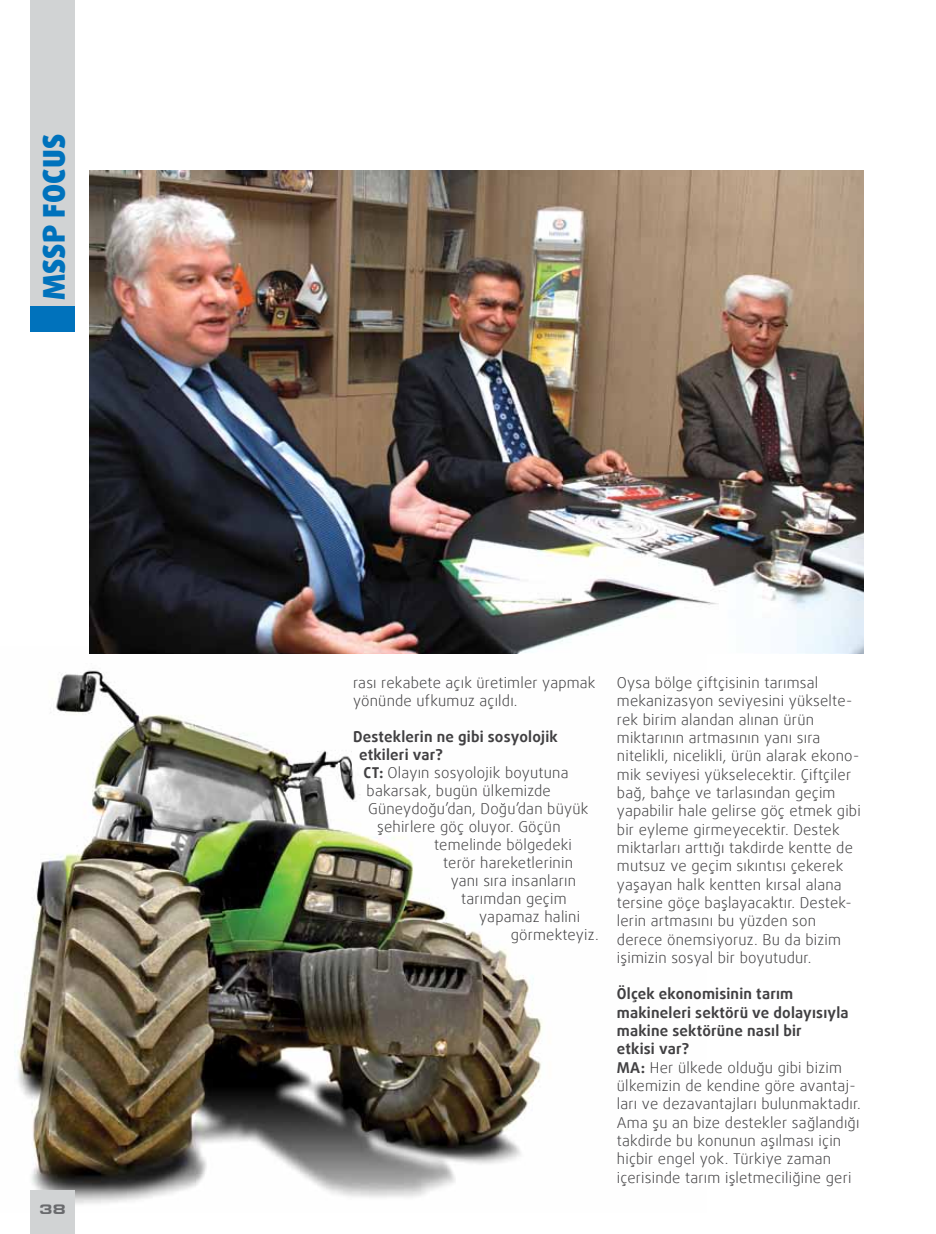
<style>
.page{position:relative;width:936px;height:1234px;background:#fff}
.page>*{position:absolute;margin:0;border:0;box-sizing:border-box;transform-origin:0 0}
.t1{font:900 30px "Daxline Pro";letter-spacing:.01em;color:#0072bc}
.t2{font:300 15px/18.3px "Daxline Pro";letter-spacing:.015em;color:#414042}
.t3{font:700 15px "Daxline Pro";letter-spacing:.015em;color:#414042}
.t4{font:14.25px "Eurostil Ext T Black";color:#696a6d}
.s1{font-weight:700}
</style>
<div class="page">
<img style="left:14px;top:653px;width:529px;height:551px">
<div style="left:30px;top:0;width:45px;height:306px;background:#d1d3d4"></div>
<div style="left:30px;top:306px;width:45px;height:26px;background:#0072bc"></div>
<img style="left:89px;top:170px;width:774px;height:483px">
<div style="left:30px;top:1190px;width:45px;height:43px;background:#d1d3d4"></div>
<p class="t1" style="left:33px;top:300px;width:168px;rotate:-90deg">MSSP FOCUS</p>
<p class="t4" style="left:39px;top:1200px;width:29px">38</p>
<p class="t2" style="left:353px;top:673px;width:244px">rası rekabete açık üretimler yapmak yönünde ufkumuz açıldı.</p>
<p class="t3" style="left:353px;top:726px;width:206px">Desteklerin ne gibi sosyolojik</p>
<p class="t3" style="left:359px;top:744px;width:85px">etkileri var?</p>
<p class="t2" style="left:363px;top:763px;width:206px"><span class="s1">CT:</span> Olayın sosyolojik boyutuna</p>
<p class="t2" style="left:366px;top:781px;width:186px">bakarsak, bugün ülkemizde</p>
<p class="t2" style="left:368px;top:799px;width:222px">Güneydoğu’dan, Doğu’dan büyük</p>
<p class="t2" style="left:377px;top:817px;width:185px">şehirlere göç oluyor. Göçün</p>
<p class="t2" style="left:434px;top:835px;width:139px">temelinde bölgedeki</p>
<p class="t2" style="left:443px;top:853px;width:131px">terör hareketlerinin</p>
<p class="t2" style="left:450px;top:871px;width:127px">yanı sıra insanların</p>
<p class="t2" style="left:461px;top:889px;width:107px">tarımdan geçim</p>
<p class="t2" style="left:479px;top:907px;width:102px">yapamaz halini</p>
<p class="t2" style="left:510px;top:925px;width:90px">görmekteyiz.</p>
<p class="t2" style="left:617px;top:673px;width:245px">Oysa bölge çiftçisinin tarımsal mekanizasyon seviyesini yükselte&shy;rek birim alandan alınan ürün miktarının artmasının yanı sıra nitelikli, nicelikli, ürün alarak ekono&shy;mik seviyesi yükselecektir. Çiftçiler bağ, bahçe ve tarlasından geçim yapabilir hale gelirse göç etmek gibi bir eyleme girmeyecektir. Destek miktarları arttığı takdirde kentte de mutsuz ve geçim sıkıntısı çekerek yaşayan halk kentten kırsal alana tersine göçe başlayacaktır. Destek&shy;lerin artmasını bu yüzden son derece önemsiyoruz. Bu da bizim işimizin sosyal bir boyutudur.</p>
<p class="t2" style="left:617px;top:984px;width:245px"><span class="s1">Ölçek ekonomisinin tarım makineleri sektörü ve dolayısıyla makine sektörüne nasıl bir<br>etkisi var?<br>MA:</span> Her ülkede olduğu gibi bizim ülkemizin de kendine göre avantaj&shy;ları ve dezavantajları bulunmaktadır.<br>Ama şu an bize destekler sağlandığı takdirde bu konunun aşılması için hiçbir engel yok. Türkiye zaman içerisinde tarım işletmeciliğine geri</p>
</div>
